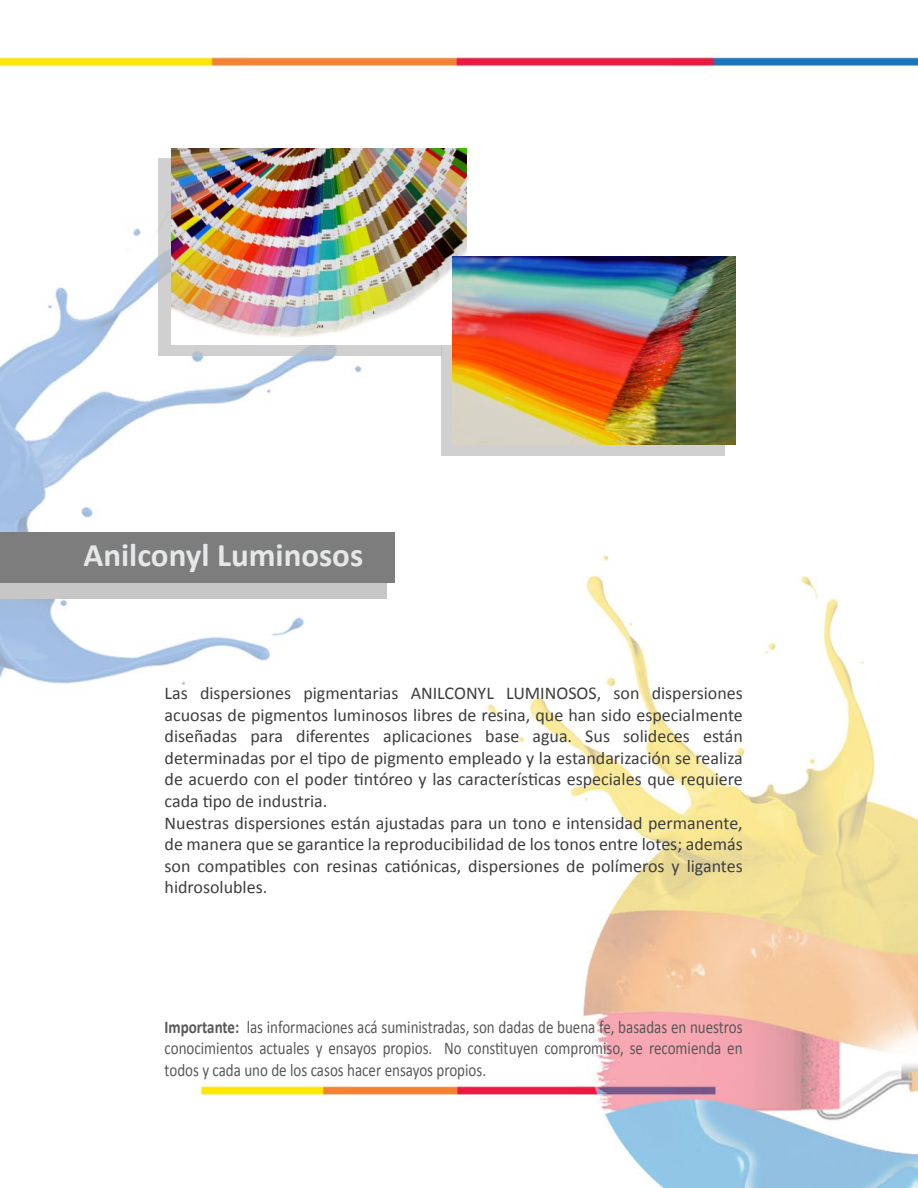
<style>
.page{position:relative;width:918px;height:1188px;background:#fff}
.page>*{position:absolute;margin:0;border:0;box-sizing:border-box;transform-origin:0 0}
.t1{font:700 33px "Calibri";color:#e6e7e9}
.t2{font:18px/21.6px "Calibri";color:#3e3e3f}
.t3{font:18px/21.6px "Calibri";color:#57585a;text-align:justify;scale:.83 1}
.s1{font-weight:700}
</style>
<div class="page">
<img style="left:0;top:57px;width:918px;height:1131px">
<div style="left:0;top:548px;width:387px;height:51px;background:#c8c7c7"></div>
<div style="left:0;top:532px;width:395px;height:51px;background:#7c7d7c"></div>
<div style="left:441px;top:268px;width:283px;height:188px;background:#d1d0d0"></div>
<svg style="left:158px;top:159px;width:284px;height:197px;background:#cdcccd"></svg>
<img style="left:172px;top:149px;width:295px;height:196px">
<img style="left:453px;top:256px;width:283px;height:188px">
<h1 class="t1" style="left:83px;top:534px;width:281px">Anilconyl Luminosos</h1>
<p class="t2" style="left:165px;top:682px;width:580px">Las dispersiones pigmentarias ANILCONYL LUMINOSOS, son dispersiones acuosas de pigmentos luminosos libres de resina, que han sido especialmente diseñadas para diferentes aplicaciones base agua. Sus solideces están determinadas por el tipo de pigmento empleado y la estandarización se realiza de acuerdo con el poder tintóreo y las características especiales que requiere cada tipo de industria.<br>Nuestras dispersiones están ajustadas para un tono e intensidad permanente, de manera que se garantice la reproducibilidad de los tonos entre lotes; además son compatibles con resinas catiónicas, dispersiones de polímeros y ligantes hidrosolubles.</p>
<p class="t3" style="left:165px;top:1016px;width:698px"><span class="s1">Importante:</span> las informaciones acá suministradas, son dadas de buena fe, basadas en nuestros conocimientos actuales y ensayos propios. No constituyen compromiso, se recomienda en todos y cada uno de los casos hacer ensayos propios.</p>
</div>
